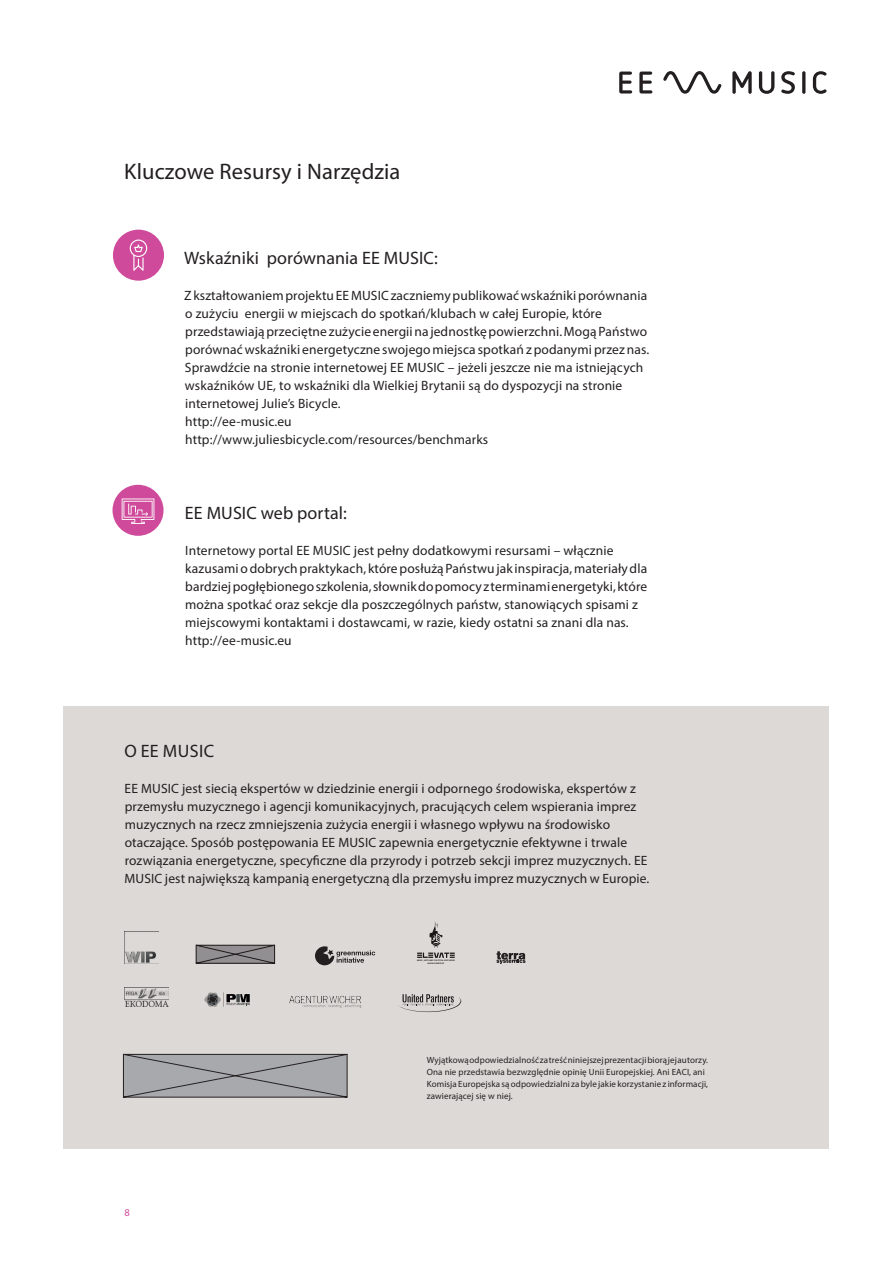
<style>
.page{position:relative;width:893px;height:1263px;background:#fff}
.page>*{position:absolute;margin:0;border:0;box-sizing:border-box;transform-origin:0 0}
.Headline_Kievit_Ligh{font:22.5px "Myriad Pro";letter-spacing:.005em;color:#231f20}
.Running_Text_Kievit{font:18px "Myriad Pro";letter-spacing:.005em;color:#231f20}
.Running_Text_Kievit-2{font:13.5px/18px "Myriad Pro";letter-spacing:.01em;color:#231f20}
.t1{font:10.5px "Myriad Pro";color:#cf4a9b}
.Running_Text_Kievit-3{font:9px/12px "Myriad Pro";letter-spacing:.01em;color:#231f20}
.t2{font:700 1.95px/2.4px "Apercu";letter-spacing:-.01em;color:#1d1d1b;text-align:center}
</style>
<div class="page">
<svg style="left:619px;top:72px;width:33px;height:22px"></svg>
<svg style="left:663px;top:71px;width:59px;height:23px"></svg>
<svg style="left:732px;top:71px;width:20px;height:23px"></svg>
<svg style="left:759px;top:71px;width:15px;height:23px"></svg>
<svg style="left:781px;top:71px;width:14px;height:23px"></svg>
<hr style="left:802px;top:71px;width:3px;height:23px;background:#231f20;border-radius:2px">
<svg style="left:813px;top:71px;width:13px;height:23px"></svg>
<div style="left:64px;top:706px;width:765px;height:442px;background:#ddd9d6"></div>
<svg style="left:123px;top:1053px;width:225px;height:45px;background:#9c9ca0"></svg>
<div style="left:113px;top:485px;width:51px;height:51px;background:#cf4a9b;border-radius:50%"></div>
<svg style="left:122px;top:498px;width:32px;height:26px"></svg>
<div style="left:113px;top:230px;width:51px;height:51px;background:#cf4a9b;border-radius:50%"></div>
<svg style="left:130px;top:240px;width:17px;height:31px"></svg>
<img style="left:124px;top:931px;width:34px;height:33px">
<svg style="left:398px;top:994px;width:63px;height:18px"></svg>
<img style="left:289px;top:995px;width:73px;height:13px">
<img style="left:124px;top:988px;width:44px;height:18px">
<svg style="left:417px;top:921px;width:38px;height:37px"></svg>
<svg style="left:315px;top:946px;width:60px;height:19px"></svg>
<svg style="left:496px;top:951px;width:29px;height:13px"></svg>
<svg style="left:204px;top:992px;width:46px;height:15px"></svg>
<svg style="left:195px;top:944px;width:80px;height:20px;background:#7b787a"></svg>
<p class="Headline_Kievit_Ligh" style="left:124px;top:157px;width:278px">Kluczowe Resursy i Narzędzia</p>
<p class="Running_Text_Kievit" style="left:184px;top:246px;width:255px">Wskaźniki porównania EE MUSIC:</p>
<p class="Running_Text_Kievit-2" style="left:184px;top:286px;width:467px">Z kształtowaniem projektu EE MUSIC zaczniemy publikować wskaźniki porównania o zużyciu energii w miejscach do spotkań/klubach w całej Europie, które przedstawiają przeciętne zużycie energii na jednostkę powierzchni. Mogą Państwo porównać wskaźniki energetyczne swojego miejsca spotkań z podanymi przez nas.<br>Sprawdźcie na stronie internetowej EE MUSIC – jeżeli jeszcze nie ma istniejących wskaźników UE, to wskaźniki dla Wielkiej Brytanii są do dyspozycji na stronie internetowej Julie’s Bicycle.</p>
<p class="Running_Text_Kievit-2" style="left:185px;top:412px;width:108px">http://ee-music.eu</p>
<p class="Running_Text_Kievit-2" style="left:185px;top:430px;width:305px">http://www.juliesbicycle.com/resources/benchmarks</p>
<p class="Running_Text_Kievit" style="left:185px;top:502px;width:163px">EE MUSIC web portal:</p>
<p class="Running_Text_Kievit-2" style="left:185px;top:541px;width:464px">Internetowy portal EE MUSIC jest pełny dodatkowymi resursami – włącznie kazusami o dobrych praktykach, które posłużą Państwu jak inspiracja, materiały dla bardziej pogłębionego szkolenia, słownik do pomocy z terminami energetyki, które można spotkać oraz sekcje dla poszczególnych państw, stanowiących spisami z miejscowymi kontaktami i dostawcami, w razie, kiedy ostatni sa znani dla nas.</p>
<p class="Running_Text_Kievit-2" style="left:185px;top:631px;width:108px">http://ee-music.eu</p>
<p class="Running_Text_Kievit" style="left:124px;top:740px;width:91px">O EE MUSIC</p>
<p class="Running_Text_Kievit-2" style="left:125px;top:779px;width:526px">EE MUSIC jest siecią ekspertów w dziedzinie energii i odpornego środowiska, ekspertów z przemysłu muzycznego i agencji komunikacyjnych, pracujących celem wspierania imprez muzycznych na rzecz zmniejszenia zużycia energii i własnego wpływu na środowisko otaczające. Sposób postępowania EE MUSIC zapewnia energetycznie efektywne i trwale rozwiązania energetyczne, specyficzne dla przyrody i potrzeb sekcji imprez muzycznych. EE MUSIC jest największą kampanią energetyczną dla przemysłu imprez muzycznych w Europie.</p>
<p class="t2" style="left:417px;top:959px;width:39px">MUSIC, ARTS AND POLITICAL DISCOURSE<br>WWW.ELEVATE.AT</p>
<p class="t1" style="left:125px;top:1206px;width:7px">8</p>
<p class="Running_Text_Kievit-3" style="left:427px;top:1054px;width:283px">Wyjątkową odpowiedzialność za treść niniejszej prezentacji biorą jej autorzy.<br>Ona nie przedstawia bezwzględnie opinię Unii Europejskiej. Ani EACI, ani Komisja Europejska są odpowiedzialni za byle jakie korzystanie z informacji, zawierającej się w niej.</p>
</div>
